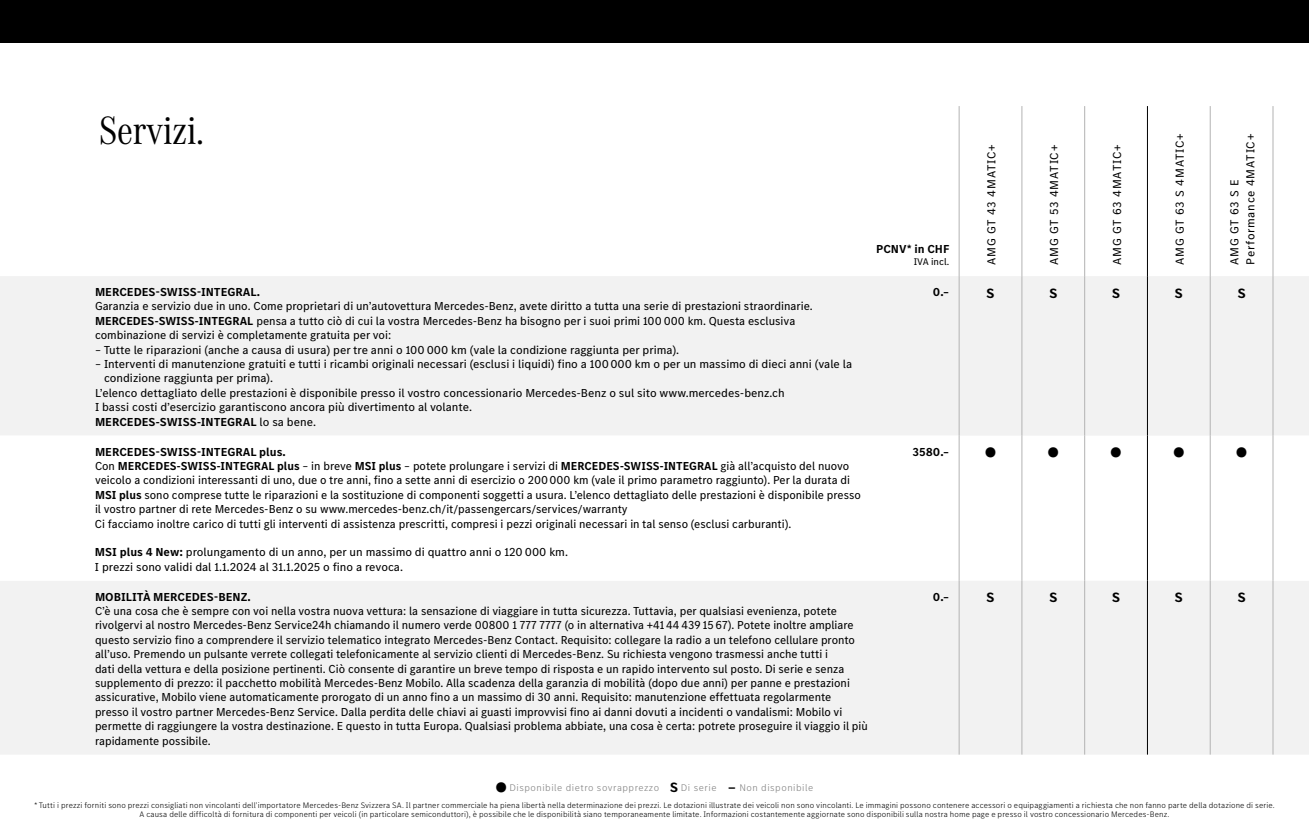
<style>
.page{position:relative;width:1309px;height:820px;background:#fff}
.page>*{position:absolute;margin:0;border:0;box-sizing:border-box;transform-origin:0 0}
.t1{font:41px "MB Corpo A Title Cond";color:#000}
.t2{font:700 14px "MB Corpo S Title";color:#000}
.t3{font:12px/14.4px "MB Corpo S Text";color:#000}
.t4{font:700 12px "MB Corpo S Text";color:#000}
.t5{font:12px/16px "MB Corpo S Text";letter-spacing:.06em;color:#000}
.t6{font:300 10px "MB Corpo S Text";letter-spacing:.05em;color:#808080}
.t7{font:10px "MB Corpo S Text";color:#000}
.t8{font:300 8.2px/8.5px "MB Corpo S Text";letter-spacing:.01em;color:#000;text-align:center}
.s1{font-weight:700}
.s2{font-weight:400}
.s3{font-family:"MB Corpo S Title";font-weight:700;font-size:14px;color:#000}
</style>
<div class="page">
<div style="left:0;top:276px;width:1309px;height:479px;background:#f2f2f2"></div>
<svg style="left:0;top:436px;width:1309px;height:145px"></svg>
<hr style="left:959px;top:106px;width:1px;height:170px;background:#b3b3b3">
<hr style="left:1021px;top:106px;width:1px;height:170px;background:#b3b3b3">
<hr style="left:1084px;top:106px;width:1px;height:170px;background:#b3b3b3">
<hr style="left:1210px;top:106px;width:1px;height:170px;background:#b3b3b3">
<hr style="left:1272px;top:106px;width:2px;height:170px;background:#b3b3b3">
<hr style="left:959px;top:276px;width:1px;height:160px;background:#b3b3b3">
<hr style="left:1021px;top:276px;width:1px;height:160px;background:#b3b3b3">
<hr style="left:1084px;top:276px;width:1px;height:160px;background:#b3b3b3">
<hr style="left:1210px;top:276px;width:1px;height:160px;background:#b3b3b3">
<hr style="left:1272px;top:276px;width:2px;height:160px;background:#b3b3b3">
<hr style="left:959px;top:436px;width:1px;height:145px;background:#b3b3b3">
<hr style="left:1021px;top:436px;width:1px;height:145px;background:#b3b3b3">
<hr style="left:1084px;top:436px;width:1px;height:145px;background:#b3b3b3">
<hr style="left:1210px;top:436px;width:1px;height:145px;background:#b3b3b3">
<hr style="left:1272px;top:436px;width:2px;height:145px;background:#b3b3b3">
<hr style="left:959px;top:581px;width:1px;height:174px;background:#b3b3b3">
<hr style="left:1021px;top:581px;width:1px;height:174px;background:#b3b3b3">
<hr style="left:1084px;top:581px;width:1px;height:174px;background:#b3b3b3">
<hr style="left:1210px;top:581px;width:1px;height:174px;background:#b3b3b3">
<hr style="left:1272px;top:581px;width:2px;height:174px;background:#b3b3b3">
<hr style="left:1147px;top:106px;width:1px;height:170px;background:#000">
<hr style="left:1147px;top:276px;width:1px;height:160px;background:#000">
<hr style="left:1147px;top:436px;width:1px;height:145px;background:#000">
<hr style="left:1147px;top:581px;width:1px;height:174px;background:#000">
<div style="left:0;top:0;width:1309px;height:43px;background:#000"></div>
<h1 class="t1" style="left:99px;top:104px;width:106px">Servizi.</h1>
<p class="t4" style="left:95px;top:284px;width:167px">MERCEDES-SWISS-INTEGRAL.</p>
<p class="t3" style="left:95px;top:299px;width:719px">Garanzia e servizio due in uno. Come proprietari di un’autovettura Mercedes-Benz, avete diritto a tutta una serie di prestazioni straordinarie.<br><span class="s1">MERCEDES-SWISS-INTEGRAL</span> pensa a tutto ciò di cui la vostra Mercedes-Benz ha bisogno per i suoi primi 100 000 km. Questa esclusiva combinazione di servizi è completamente gratuita per voi:</p>
<p class="t3" style="left:95px;top:342px;width:586px">– Tutte le riparazioni (anche a causa di usura) per tre anni o 100 000 km (vale la condizione raggiunta per prima).</p>
<p class="t3" style="left:95px;top:356px;width:759px">– Interventi di manutenzione gratuiti e tutti i ricambi originali necessari (esclusi i liquidi) fino a 100 000 km o per un massimo di dieci anni (vale la</p>
<p class="t3" style="left:104px;top:371px;width:171px">condizione raggiunta per prima).</p>
<p class="t3" style="left:95px;top:385px;width:691px">L’elenco dettagliato delle prestazioni è disponibile presso il vostro concessionario Mercedes-Benz o sul sito www.mercedes-benz.ch</p>
<p class="t3" style="left:95px;top:400px;width:379px">I bassi costi d’esercizio garantiscono ancora più divertimento al volante.</p>
<p class="t4" style="left:95px;top:414px;width:223px">MERCEDES-SWISS-INTEGRAL <span class="s2">lo sa bene.</span></p>
<p class="t3" style="left:95px;top:444px;width:767px"><span class="s1">MERCEDES-SWISS-INTEGRAL plus.<br></span>Con <span class="s1">MERCEDES-SWISS-INTEGRAL plus</span> – in breve <span class="s1">MSI plus</span> – potete prolungare i servizi di <span class="s1">MERCEDES-SWISS-INTEGRAL</span> già all’acquisto del nuovo veicolo a condizioni interessanti di uno, due o tre anni, fino a sette anni di esercizio o 200 000 km (vale il primo parametro raggiunto). Per la durata di <span class="s1">MSI plus</span> sono comprese tutte le riparazioni e la sostituzione di componenti soggetti a usura. L’elenco dettagliato delle prestazioni è disponibile presso il vostro partner di rete Mercedes-Benz o su www.mercedes-benz.ch/it/passengercars/services/warranty<br>Ci facciamo inoltre carico di tutti gli interventi di assistenza prescritti, compresi i pezzi originali necessari in tal senso (esclusi carburanti).</p>
<p class="t3" style="left:95px;top:545px;width:475px"><span class="s1">MSI plus 4 New:</span> prolungamento di un anno, per un massimo di quattro anni o 120 000 km.<br>I prezzi sono validi dal 1.1.2024 al 31.1.2025 o fino a revoca.</p>
<p class="t4" style="left:95px;top:589px;width:157px">MOBILITÀ MERCEDES-BENZ.</p>
<p class="t3" style="left:95px;top:603px;width:774px">C’è una cosa che è sempre con voi nella vostra nuova vettura: la sensazione di viaggiare in tutta sicurezza. Tuttavia, per qualsiasi evenienza, potete rivolgervi al nostro Mercedes-Benz Service24h chiamando il numero verde 00800 1 777 7777 (o in alternativa +41 44 439 15 67). Potete inoltre ampliare questo servizio fino a comprendere il servizio telematico integrato Mercedes-Benz Contact. Requisito: collegare la radio a un telefono cellulare pronto all’uso. Premendo un pulsante verrete collegati telefonicamente al servizio clienti di Mercedes-Benz. Su richiesta vengono trasmessi anche tutti i<br>dati della vettura e della posizione pertinenti. Ciò consente di garantire un breve tempo di risposta e un rapido intervento sul posto. Di serie e senza supplemento di prezzo: il pacchetto mobilità Mercedes-Benz Mobilo. Alla scadenza della garanzia di mobilità (dopo due anni) per panne e prestazioni assicurative, Mobilo viene automaticamente prorogato di un anno fino a un massimo di 30 anni. Requisito: manutenzione effettuata regolarmente presso il vostro partner Mercedes-Benz Service. Dalla perdita delle chiavi ai guasti improvvisi fino ai danni dovuti a incidenti o vandalismi: Mobilo vi permette di raggiungere la vostra destinazione. E questo in tutta Europa. Qualsiasi problema abbiate, una cosa è certa: potrete proseguire il viaggio il più rapidamente possibile.</p>
<p class="t4" style="left:876px;top:241px;width:75px">PCNV* in CHF</p>
<p class="t7" style="left:914px;top:255px;width:37px">IVA incl.</p>
<p class="t5" style="left:983px;top:265px;width:122px;rotate:-90deg">AMG GT 43 4MATIC+</p>
<p class="t5" style="left:1046px;top:265px;width:121px;rotate:-90deg">AMG GT 53 4MATIC+</p>
<p class="t5" style="left:1109px;top:265px;width:122px;rotate:-90deg">AMG GT 63 4MATIC+</p>
<p class="t5" style="left:1171px;top:265px;width:133px;rotate:-90deg">AMG GT 63 S 4MATIC+</p>
<p class="t5" style="left:1226px;top:265px;width:132px;rotate:-90deg">AMG GT 63 S E<br>Performance 4MATIC+</p>
<p class="t4" style="left:933px;top:284px;width:18px">0.–</p>
<p class="t2" style="left:987px;top:284px;width:9px">S</p>
<p class="t2" style="left:1049px;top:284px;width:9px">S</p>
<p class="t2" style="left:1112px;top:284px;width:9px">S</p>
<p class="t2" style="left:1175px;top:284px;width:9px">S</p>
<p class="t2" style="left:1238px;top:284px;width:9px">S</p>
<p class="t4" style="left:912px;top:444px;width:38px">3580.–</p>
<p class="t2" style="left:985px;top:443px;width:12px">●</p>
<p class="t2" style="left:1048px;top:443px;width:12px">●</p>
<p class="t2" style="left:1111px;top:443px;width:12px">●</p>
<p class="t2" style="left:1173px;top:443px;width:12px">●</p>
<p class="t2" style="left:1236px;top:443px;width:12px">●</p>
<p class="t4" style="left:933px;top:589px;width:18px">0.–</p>
<p class="t2" style="left:987px;top:588px;width:9px">S</p>
<p class="t2" style="left:1049px;top:588px;width:9px">S</p>
<p class="t2" style="left:1112px;top:588px;width:9px">S</p>
<p class="t2" style="left:1175px;top:588px;width:9px">S</p>
<p class="t2" style="left:1238px;top:588px;width:9px">S</p>
<p class="t6" style="left:496px;top:781px;width:319px"><span class="s3">●</span> Disponibile dietro sovrapprezzo <span class="s3">S</span> Di serie <span class="s3">-</span> Non disponibile</p>
<p class="t8" style="left:34px;top:801px;width:1242px">* Tutti i prezzi forniti sono prezzi consigliati non vincolanti dell’importatore Mercedes-Benz Svizzera SA. Il partner commerciale ha piena libertà nella determinazione dei prezzi. Le dotazioni illustrate dei veicoli non sono vincolanti. Le immagini possono contenere accessori o equipaggiamenti a richiesta che non fanno parte della dotazione di serie.<br>A causa delle difficoltà di fornitura di componenti per veicoli (in particolare semiconduttori), è possibile che le disponibilità siano temporaneamente limitate. Informazioni costantemente aggiornate sono disponibili sulla nostra home page e presso il vostro concessionario Mercedes-Benz.</p>
</div>
